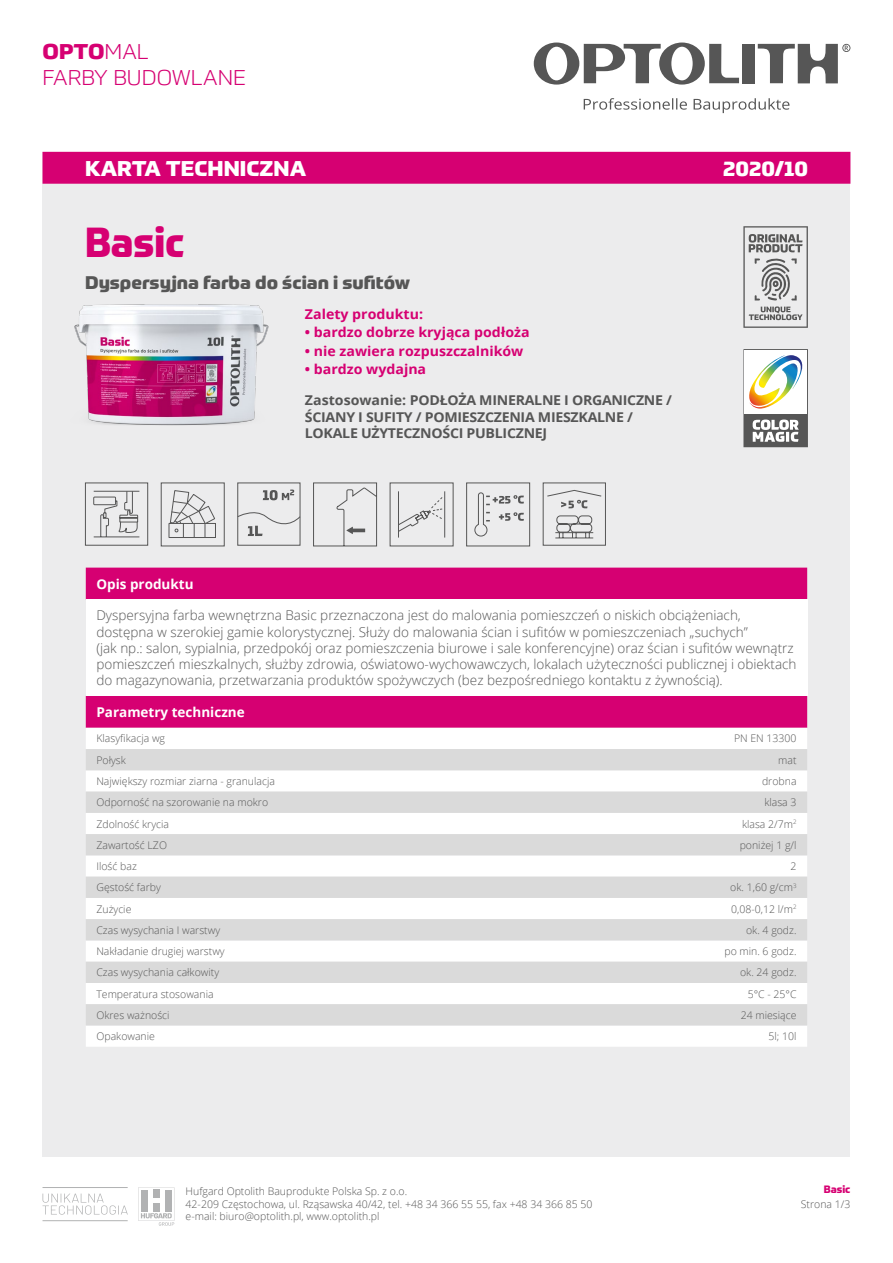
<style>
.page{position:relative;width:893px;height:1263px;background:#fff}
.page>*{position:absolute;margin:0;border:0;box-sizing:border-box;transform-origin:0 0}
.t1{font:800 41.25px "Prometo";color:#d60072;scale:.95 1}
.t2{font:800 21px "Prometo";color:#fff;scale:1.05 1}
.t3{font:300 21px/26.1px "Prometo";color:#d60072;scale:1.05 1}
.t4{font:800 18px "Prometo";color:#565656;scale:1.05 1}
.t5{font:300 13.5px/16.2px "Open Sans";color:#565656}
.t6{font:700 13.5px/16.2px "Open Sans";letter-spacing:-.02em;color:#565656;scale:1.05 1}
.t7{font:700 13.5px "Open Sans";color:#d60072;scale:1.05 1}
.t8{font:700 13.5px "Open Sans";color:#fff}
.t9{font:300 10.5px/12.6px "Open Sans";color:#565656}
.t10{font:800 10.5px "Prometo";color:#d60072}
.s1{font-weight:800}
</style>
<div class="page">
<div style="left:742px;top:44px;width:13px;height:39px;background:#565656"></div>
<svg style="left:534px;top:43px;width:205px;height:42px"></svg>
<svg style="left:584px;top:98px;width:205px;height:15px"></svg>
<svg style="left:758px;top:44px;width:92px;height:39px"></svg>
<div style="left:43px;top:152px;width:807px;height:1005px;background:#ececed"></div>
<svg style="left:138px;top:1187px;width:36px;height:39px"></svg>
<svg style="left:43px;top:1193px;width:85px;height:21px"></svg>
<hr style="left:43px;top:1220px;width:85px;height:1px;background:#b1b2b3">
<hr style="left:43px;top:1187px;width:85px;height:1px;background:#b1b2b3">
<div style="left:43px;top:152px;width:807px;height:32px;background:#d60072"></div>
<div style="left:86px;top:568px;width:721px;height:160px;background:#d60072"></div>
<div style="left:86px;top:599px;width:721px;height:97px;background:#fff"></div>
<div style="left:86px;top:728px;width:721px;height:319px;background:#fff"></div>
<svg style="left:86px;top:749px;width:721px;height:276px;background:#eaeaea"></svg>
<img style="left:74px;top:304px;width:195px;height:122px">
<svg style="left:743px;top:226px;width:65px;height:102px"></svg>
<svg style="left:743px;top:349px;width:65px;height:98px;background:#bfc2b6"></svg>
<svg style="left:313px;top:482px;width:65px;height:65px"></svg>
<div style="left:85px;top:483px;width:63px;height:63px;border:1px solid #565656"></div>
<svg style="left:93px;top:490px;width:47px;height:48px"></svg>
<svg style="left:389px;top:482px;width:65px;height:65px"></svg>
<div style="left:466px;top:483px;width:64px;height:63px;border:1px solid #565656"></div>
<svg style="left:474px;top:492px;width:50px;height:45px"></svg>
<svg style="left:542px;top:482px;width:64px;height:64px"></svg>
<div style="left:161px;top:483px;width:64px;height:63px;border:1px solid #565656"></div>
<div style="left:169px;top:523px;width:47px;height:15px;border:1px solid #565656"></div>
<svg style="left:169px;top:490px;width:47px;height:47px"></svg>
<div style="left:237px;top:483px;width:63px;height:63px;border:1px solid #565656"></div>
<svg style="left:263px;top:489px;width:31px;height:11px"></svg>
<svg style="left:237px;top:508px;width:64px;height:28px"></svg>
<h2 class="t3" style="left:43px;top:38px;width:195px"><span class="s1">OPTO</span>MAL<br>FARBY BUDOWLANE</h2>
<h2 class="t2" style="left:85px;top:155px;width:212px">KARTA TECHNICZNA</h2>
<h2 class="t2" style="left:723px;top:155px;width:82px">2020/10</h2>
<h1 class="t1" style="left:85px;top:216px;width:106px">Basic</h1>
<h3 class="t4" style="left:85px;top:271px;width:311px">Dyspersyjna farba do ścian i sufitów</h3>
<p class="t7" style="left:305px;top:304px;width:114px">Zalety produktu:</p>
<p class="t7" style="left:305px;top:323px;width:216px">• bardzo dobrze kryjąca podłoża</p>
<p class="t7" style="left:305px;top:341px;width:210px">• nie zawiera rozpuszczalników</p>
<p class="t7" style="left:305px;top:359px;width:117px">• bardzo wydajna</p>
<p class="t6" style="left:305px;top:392px;width:351px">Zastosowanie: PODŁOŻA MINERALNE I ORGANICZNE /<br>ŚCIANY I SUFITY / POMIESZCZENIA MIESZKALNE /<br>LOKALE UŻYTECZNOŚCI PUBLICZNEJ</p>
<p class="t8" style="left:96px;top:574px;width:99px">Opis produktu</p>
<p class="t5" style="left:96px;top:607px;width:702px">Dyspersyjna farba wewnętrzna Basic przeznaczona jest do malowania pomieszczeń o niskich obciążeniach, dostępna w szerokiej gamie kolorystycznej. Służy do malowania ścian i sufitów w pomieszczeniach „suchych”<br>(jak np.: salon, sypialnia, przedpokój oraz pomieszczenia biurowe i sale konferencyjne) oraz ścian i sufitów wewnątrz pomieszczeń mieszkalnych, służby zdrowia, oświatowo-wychowawczych, lokalach użyteczności publicznej i obiektach do magazynowania, przetwarzania produktów spożywczych (bez bezpośredniego kontaktu z żywnością).</p>
<p class="t8" style="left:96px;top:702px;width:150px">Parametry techniczne</p>
<p class="t9" style="left:96px;top:732px;width:70px">Klasyfikacja wg</p>
<p class="t9" style="left:734px;top:732px;width:64px">PN EN 13300</p>
<p class="t9" style="left:96px;top:753px;width:31px">Połysk</p>
<p class="t9" style="left:778px;top:753px;width:20px">mat</p>
<p class="t9" style="left:96px;top:774px;width:180px">Największy rozmiar ziarna - granulacja</p>
<p class="t9" style="left:762px;top:774px;width:36px">drobna</p>
<p class="t9" style="left:96px;top:796px;width:173px">Odporność na szorowanie na mokro</p>
<p class="t9" style="left:764px;top:796px;width:34px">klasa 3</p>
<p class="t9" style="left:96px;top:817px;width:74px">Zdolność krycia</p>
<p class="t9" style="left:742px;top:817px;width:56px">klasa 2/7m<sup>2</sup></p>
<p class="t9" style="left:96px;top:838px;width:72px">Zawartość LZO</p>
<p class="t9" style="left:740px;top:838px;width:58px">poniżej 1 g/l</p>
<p class="t9" style="left:96px;top:860px;width:42px">Ilość baz</p>
<p class="t9" style="left:791px;top:860px;width:7px">2</p>
<p class="t9" style="left:96px;top:881px;width:66px">Gęstość farby</p>
<p class="t9" style="left:730px;top:881px;width:68px">ok. 1,60 g/cm<sup>3</sup></p>
<p class="t9" style="left:96px;top:902px;width:37px">Zużycie</p>
<p class="t9" style="left:731px;top:902px;width:67px">0,08-0,12 l/m<sup>2</sup></p>
<p class="t9" style="left:96px;top:923px;width:125px">Czas wysychania I warstwy</p>
<p class="t9" style="left:746px;top:923px;width:52px">ok. 4 godz.</p>
<p class="t9" style="left:96px;top:945px;width:130px">Nakładanie drugiej warstwy</p>
<p class="t9" style="left:724px;top:945px;width:74px">po min. 6 godz.</p>
<p class="t9" style="left:96px;top:966px;width:124px">Czas wysychania całkowity</p>
<p class="t9" style="left:740px;top:966px;width:58px">ok. 24 godz.</p>
<p class="t9" style="left:96px;top:987px;width:119px">Temperatura stosowania</p>
<p class="t9" style="left:748px;top:987px;width:50px">5°C - 25°C</p>
<p class="t9" style="left:96px;top:1008px;width:75px">Okres ważności</p>
<p class="t9" style="left:741px;top:1008px;width:57px">24 miesiące</p>
<p class="t9" style="left:96px;top:1030px;width:60px">Opakowanie</p>
<p class="t9" style="left:769px;top:1030px;width:29px">5l; 10l</p>
<p class="t9" style="left:186px;top:1185px;width:408px">Hufgard Optolith Bauprodukte Polska Sp. z o.o.<br>42-209 Częstochowa, ul. Rząsawska 40/42, tel. +48 34 366 55 55, fax +48 34 366 85 50 e-mail: biuro@optolith.pl, www.optolith.pl</p>
<p class="t10" style="left:824px;top:1182px;width:28px">Basic</p>
<p class="t9" style="left:801px;top:1197px;width:51px">Strona 1/3</p>
</div>
